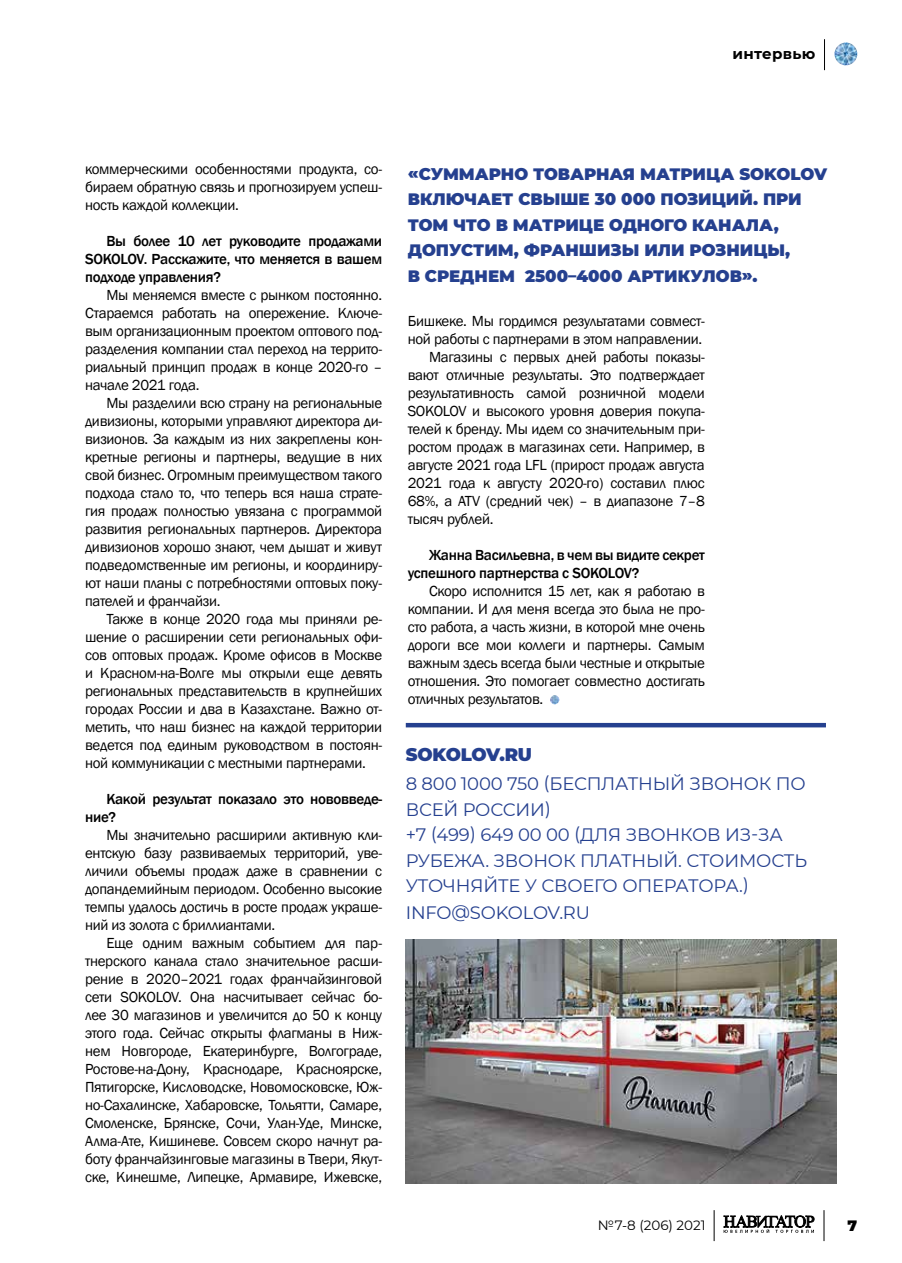
<style>
.page{position:relative;width:902px;height:1263px;background:#fff}
.page>*{position:absolute;margin:0;border:0;box-sizing:border-box;transform-origin:0 0}
.t1{font:18px/25.8px "Montserrat";letter-spacing:-.01em;color:#25408f}
.t2{font:900 18px "Montserrat";letter-spacing:-.01em;color:#25408f}
.t3{font:900 16.5px/25.5px "Montserrat";color:#25408f}
.t4{font:15px/18px "Franklin Gothic";letter-spacing:-.02em;color:#000;text-align:justify}
.t5{font:500 15px/18px "Franklin Gothic";letter-spacing:-.02em;color:#000}
.t6{font:700 15px "Montserrat";letter-spacing:.02em;color:#000}
.t7{font:900 15px "Montserrat";color:#000}
.t8{font:13.5px "Montserrat";color:#000}
</style>
<div class="page">
<img style="left:834px;top:43px;width:23px;height:22px;border-radius:11px">
<svg style="left:723px;top:1215px;width:91px;height:18px"></svg>
<hr style="left:823px;top:1210px;width:1px;height:31px;background:#000">
<hr style="left:713px;top:1210px;width:1px;height:31px;background:#000">
<hr style="left:824px;top:39px;width:1px;height:31px;background:#000">
<svg style="left:550px;top:695px;width:9px;height:9px"></svg>
<img style="left:406px;top:940px;width:430px;height:244px">
<hr style="left:406px;top:723px;width:419px;height:4px;background:#25408f">
<p class="t6" style="left:732px;top:43px;width:84px">интервью</p>
<p class="t4" style="left:85px;top:161px;width:298px">коммерческими особенностями продукта, со&shy;бираем обратную связь и прогнозируем успеш&shy;ность каждой коллекции.</p>
<p class="t5" style="left:85px;top:232px;width:298px;text-align:justify;text-indent:21px">Вы более 10 лет руководите продажами SOKOLOV. Расскажите, что меняется в вашем подходе управления?</p>
<p class="t4" style="left:85px;top:287px;width:298px;text-indent:21px">Мы меняемся вместе с рынком постоянно.<br>Стараемся работать на опережение. Ключе&shy;вым организационным проектом оптового под&shy;разделения компании стал переход на террито&shy;риальный принцип продаж в конце 2020-го – начале 2021 года.</p>
<p class="t4" style="left:85px;top:395px;width:298px;text-indent:21px">Мы разделили всю страну на региональные дивизионы, которыми управляют директора ди&shy;визионов. За каждым из них закреплены кон&shy;кретные регионы и партнеры, ведущие в них свой бизнес. Огромным преимуществом такого подхода стало то, что теперь вся наша страте&shy;гия продаж полностью увязана с программой развития региональных партнеров. Директора дивизионов хорошо знают, чем дышат и живут подведомственные им регионы, и координиру&shy;ют наши планы с потребностями оптовых поку&shy;пателей и франчайзи.</p>
<p class="t4" style="left:85px;top:611px;width:298px;text-indent:21px">Также в конце 2020 года мы приняли ре&shy;шение о расширении сети региональных офи&shy;сов оптовых продаж. Кроме офисов в Москве и Красном-на-Волге мы открыли еще девять региональных представительств в крупнейших городах России и два в Казахстане. Важно от&shy;метить, что наш бизнес на каждой территории ведется под единым руководством в постоян&shy;ной коммуникации с местными партнерами.</p>
<p class="t5" style="left:85px;top:790px;width:298px;text-indent:21px">Какой результат показало это нововведе&shy;ние?</p>
<p class="t4" style="left:85px;top:827px;width:298px;text-indent:21px">Мы значительно расширили активную кли&shy;ентскую базу развиваемых территорий, уве&shy;личили объемы продаж даже в сравнении с допандемийным периодом. Особенно высокие темпы удалось достичь в росте продаж украше&shy;ний из золота с бриллиантами.</p>
<p class="t4" style="left:85px;top:935px;width:298px;text-indent:21px">Еще одним важным событием для пар&shy;тнерского канала стало значительное расши&shy;рение в 2020–2021 годах франчайзинговой сети SOKOLOV. Она насчитывает сейчас бо&shy;лее 30 магазинов и увеличится до 50 к концу этого года. Сейчас открыты флагманы в Ниж&shy;нем Новгороде, Екатеринбурге, Волгограде, Ростове-на-Дону, Краснодаре, Красноярске, Пятигорске, Кисловодске, Новомосковске, Юж&shy;но-Сахалинске, Хабаровске, Тольятти, Самаре, Смоленске, Брянске, Сочи, Улан-Уде, Минске, Алма-Ате, Кишиневе. Совсем скоро начнут ра&shy;боту франчайзинговые магазины в Твери, Якут&shy;ске, Кинешме, Липецке, Армавире, Ижевске,</p>
<p class="t3" style="left:407px;top:160px;width:421px">«СУММАРНО ТОВАРНАЯ МАТРИЦА SOKOLOV ВКЛЮЧАЕТ СВЫШЕ 30 000 ПОЗИЦИЙ. ПРИ ТОМ ЧТО В МАТРИЦЕ ОДНОГО КАНАЛА, ДОПУСТИМ, ФРАНШИЗЫ ИЛИ РОЗНИЦЫ,<br>В СРЕДНЕМ 2500–4000 АРТИКУЛОВ».</p>
<p class="t4" style="left:407px;top:313px;width:298px">Бишкеке. Мы гордимся результатами совмест-</p>
<p class="t4" style="left:407px;top:331px;width:296px">ной работы с партнерами в этом направлении.</p>
<p class="t4" style="left:429px;top:349px;width:277px">Магазины с первых дней работы показы-</p>
<p class="t4" style="left:407px;top:367px;width:298px">вают отличные результаты. Это подтверждает</p>
<p class="t4" style="left:407px;top:385px;width:298px">результативность самой розничной модели</p>
<p class="t4" style="left:407px;top:403px;width:298px">SOKOLOV и высокого уровня доверия покупа-</p>
<p class="t4" style="left:407px;top:421px;width:298px">телей к бренду. Мы идем со значительным при-</p>
<p class="t4" style="left:407px;top:439px;width:298px">ростом продаж в магазинах сети. Например, в</p>
<p class="t4" style="left:407px;top:457px;width:298px">августе 2021 года LFL (прирост продаж августа</p>
<p class="t4" style="left:407px;top:475px;width:298px">2021 года к августу 2020-го) составил плюс</p>
<p class="t4" style="left:407px;top:493px;width:298px">68%, а ATV (средний чек) – в диапазоне 7–8</p>
<p class="t4" style="left:407px;top:511px;width:87px">тысяч рублей.</p>
<p class="t5" style="left:407px;top:546px;width:298px;text-indent:21px">Жанна Васильевна, в чем вы видите секрет успешного партнерства с SOKOLOV?</p>
<p class="t4" style="left:407px;top:583px;width:298px;text-indent:21px">Скоро исполнится 15 лет, как я работаю в компании. И для меня всегда это была не про&shy;сто работа, а часть жизни, в которой мне очень дороги все мои коллеги и партнеры. Самым важным здесь всегда были честные и открытые отношения. Это помогает совместно достигать отличных результатов.</p>
<p class="t2" style="left:406px;top:741px;width:128px">SOKOLOV.RU</p>
<p class="t1" style="left:406px;top:770px;width:403px">8 800 1000 750 (БЕСПЛАТНЫЙ ЗВОНОК ПО<br>ВСЕЙ РОССИИ)<br>+7 (499) 649 00 00 (ДЛЯ ЗВОНКОВ ИЗ-ЗА<br>РУБЕЖА. ЗВОНОК ПЛАТНЫЙ. СТОИМОСТЬ<br>УТОЧНЯЙТЕ У СВОЕГО ОПЕРАТОРА.)<br>INFO@SOKOLOV.RU</p>
<p class="t8" style="left:598px;top:1216px;width:109px">№7-8 (206) 2021</p>
<p class="t7" style="left:847px;top:1215px;width:11px">7</p>
</div>
